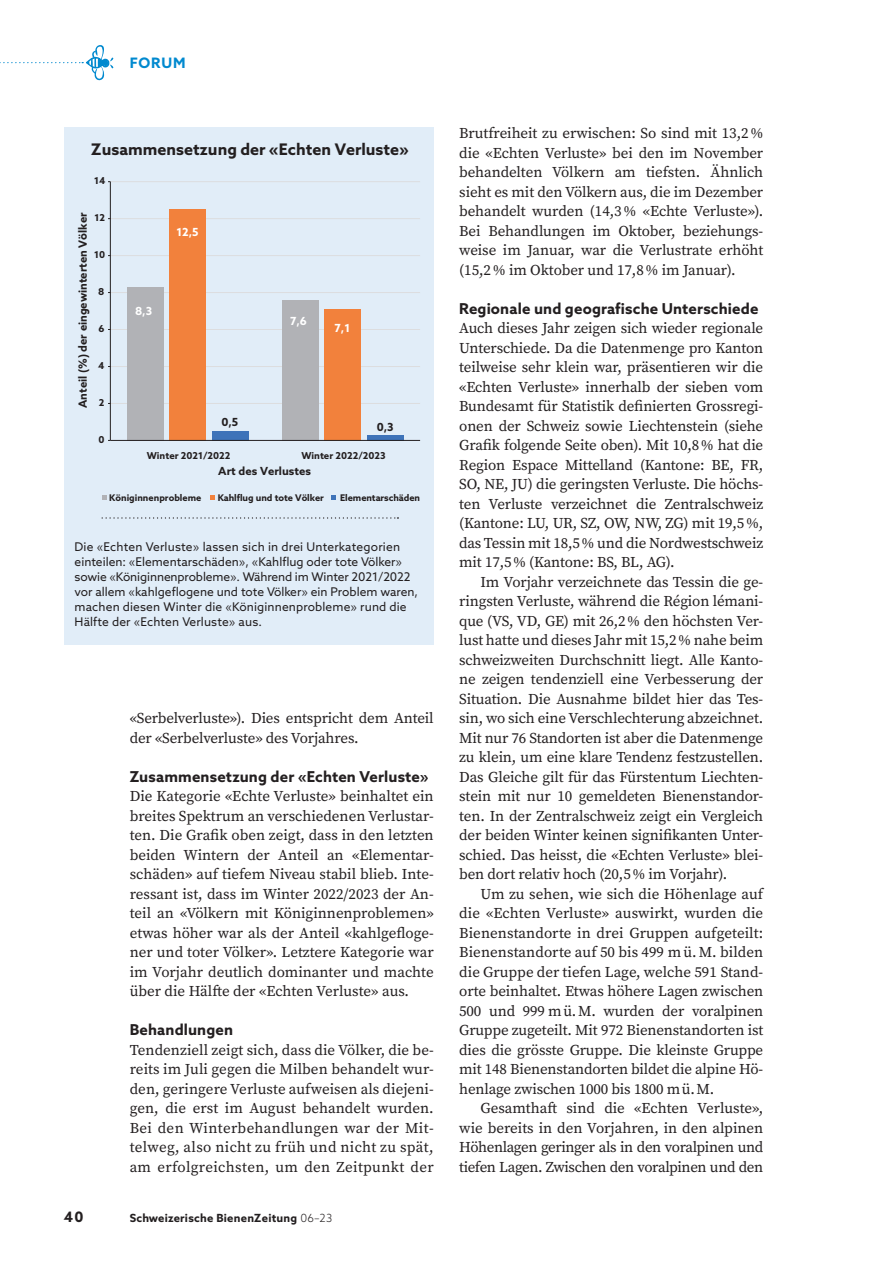
<style>
.page{position:relative;width:893px;height:1263px;background:#fff}
.page>*{position:absolute;margin:0;border:0;box-sizing:border-box;transform-origin:0 0}
.t1{font:700 16.05px "Azo Sans";color:#231f20}
.t2{font:15px/19.5px "Source Serif Pro";letter-spacing:-.01em;color:#231f20;text-align:justify}
.t3{font:700 15px "Azo Sans";letter-spacing:.01em;color:#231f20}
.t4{font:700 14.4px "Azo Sans";letter-spacing:.06em;color:#0089cf}
.t5{font:700 14.4px "Azo Sans";color:#231f20}
.t6{font:12px/15px "Azo Sans";color:#231f20}
.t7{font:700 11.25px "Azo Sans";letter-spacing:.005em;color:#231f20}
.t8{font:700 11.25px "Azo Sans";color:#fff}
.t9{font:700 9.6px "Azo Sans";color:#231f20}
.t10{font:700 9.15px "Azo Sans";letter-spacing:-.005em;color:#231f20}
.s1{font-weight:300}
</style>
<div class="page">
<svg style="left:0;top:45px;width:114px;height:36px"></svg>
<div style="left:64px;top:128px;width:370px;height:517px;background:#e1edf8"></div>
<svg style="left:101px;top:517px;width:297px;height:2px"></svg>
<hr style="left:110px;top:403px;width:310px;height:1px;background:#dcdddf">
<hr style="left:110px;top:366px;width:310px;height:1px;background:#dcdddf">
<hr style="left:110px;top:329px;width:310px;height:1px;background:#dcdddf">
<hr style="left:110px;top:292px;width:310px;height:1px;background:#dcdddf">
<hr style="left:110px;top:255px;width:310px;height:1px;background:#dcdddf">
<hr style="left:110px;top:218px;width:310px;height:1px;background:#dcdddf">
<hr style="left:110px;top:181px;width:310px;height:1px;background:#dcdddf">
<div style="left:367px;top:435px;width:36px;height:5px;background:#3e73b9"></div>
<div style="left:212px;top:431px;width:36px;height:9px;background:#3e73b9"></div>
<div style="left:324px;top:309px;width:37px;height:131px;background:#f2813c"></div>
<div style="left:170px;top:209px;width:36px;height:231px;background:#f2813c"></div>
<div style="left:282px;top:300px;width:37px;height:140px;background:#b1b2b6"></div>
<div style="left:127px;top:287px;width:37px;height:153px;background:#b1b2b6"></div>
<hr style="left:110px;top:182px;width:1px;height:258px;background:#231f20">
<hr style="left:110px;top:440px;width:310px;height:1px;background:#231f20">
<svg style="left:331px;top:495px;width:5px;height:5px"></svg>
<svg style="left:210px;top:495px;width:5px;height:5px"></svg>
<svg style="left:102px;top:495px;width:5px;height:5px"></svg>
<p class="t4" style="left:130px;top:53px;width:57px">FORUM</p>
<p class="t1" style="left:91px;top:139px;width:319px">Zusammensetzung der «Echten Verluste»</p>
<p class="t9" style="left:94px;top:175px;width:13px">14</p>
<p class="t7" style="left:75px;top:408px;width:197px;rotate:-90deg">Anteil (%) der eingewinterten Völker</p>
<p class="t9" style="left:95px;top:211px;width:12px">12</p>
<p class="t9" style="left:94px;top:248px;width:13px">10</p>
<p class="t9" style="left:98px;top:285px;width:8px">8</p>
<p class="t9" style="left:98px;top:322px;width:8px">6</p>
<p class="t9" style="left:98px;top:359px;width:8px">4</p>
<p class="t9" style="left:99px;top:396px;width:7px">2</p>
<p class="t9" style="left:98px;top:433px;width:8px">0</p>
<p class="t8" style="left:177px;top:225px;width:24px">12,5</p>
<p class="t8" style="left:135px;top:304px;width:19px">8,3</p>
<p class="t7" style="left:221px;top:414px;width:18px">0,5</p>
<p class="t8" style="left:290px;top:313px;width:18px">7,6</p>
<p class="t8" style="left:335px;top:321px;width:17px">7,1</p>
<p class="t7" style="left:377px;top:419px;width:18px">0,3</p>
<p class="t9" style="left:147px;top:449px;width:85px">Winter 2021/2022</p>
<p class="t9" style="left:301px;top:449px;width:86px">Winter 2022/2023</p>
<p class="t7" style="left:218px;top:463px;width:94px">Art des Verlustes</p>
<p class="t10" style="left:109px;top:492px;width:94px">Königinnenprobleme</p>
<p class="t10" style="left:218px;top:492px;width:108px">Kahlflug und tote Völker</p>
<p class="t10" style="left:340px;top:492px;width:81px">Elementarschäden</p>
<p class="t6" style="left:75px;top:539px;width:345px">Die «Echten Verluste» lassen sich in drei Unterkategorien einteilen: «Elementarschäden», «Kahlflug oder tote Völker» sowie «Königinnenprobleme». Während im Winter 2021/2022 vor allem «kahlgeflogene und tote Völker» ein Problem waren, machen diesen Winter die «Königinnenprobleme» rund die Hälfte der «Echten Verluste» aus.</p>
<p class="t2" style="left:130px;top:709px;width:306px">«Serbelverluste»). Dies entspricht dem Anteil der «Serbelverluste» des Vorjahres.</p>
<p class="t3" style="left:130px;top:767px;width:300px">Zusammensetzung der «Echten Verluste»</p>
<p class="t2" style="left:130px;top:787px;width:306px">Die Kategorie «Echte Verluste» beinhaltet ein breites Spektrum an verschiedenen Verlustar&shy;ten. Die Grafik oben zeigt, dass in den letzten beiden Wintern der Anteil an «Elementar&shy;schäden» auf tiefem Niveau stabil blieb. Inte&shy;ressant ist, dass im Winter 2022/2023 der An&shy;teil an «Völkern mit Königinnenproblemen» etwas höher war als der Anteil «kahlgefloge&shy;ner und toter Völker». Letztere Kategorie war im Vorjahr deutlich dominanter und machte über die Hälfte der «Echten Verluste» aus.</p>
<p class="t3" style="left:130px;top:1020px;width:105px">Behandlungen</p>
<p class="t2" style="left:130px;top:1040px;width:306px">Tendenziell zeigt sich, dass die Völker, die be&shy;reits im Juli gegen die Milben behandelt wur&shy;den, geringere Verluste aufweisen als diejeni&shy;gen, die erst im August behandelt wurden.<br>Bei den Winterbehandlungen war der Mit&shy;telweg, also nicht zu früh und nicht zu spät, am erfolgreichsten, um den Zeitpunkt der</p>
<p class="t5" style="left:64px;top:1207px;width:21px">40</p>
<p class="t7" style="left:130px;top:1211px;width:204px">Schweizerische BienenZeitung <span class="s1">06–23</span></p>
<p class="t2" style="left:459px;top:124px;width:306px">Brutfreiheit zu erwischen: So sind mit 13,2% die «Echten Verluste» bei den im November behandelten Völkern am tiefsten. Ähnlich sieht es mit den Völkern aus, die im Dezember behandelt wurden (14,3% «Echte Verluste»).<br>Bei Behandlungen im Oktober, beziehungs&shy;weise im Januar, war die Verlustrate erhöht (15,2% im Oktober und 17,8% im Januar).</p>
<p class="t3" style="left:459px;top:299px;width:301px">Regionale und geografische Unterschiede</p>
<p class="t2" style="left:459px;top:319px;width:306px">Auch dieses Jahr zeigen sich wieder regionale Unterschiede. Da die Datenmenge pro Kanton teilweise sehr klein war, präsentieren wir die «Echten Verluste» innerhalb der sieben vom Bundesamt für Statistik definierten Grossregi&shy;onen der Schweiz sowie Liechtenstein (siehe Grafik folgende Seite oben). Mit 10,8% hat die Region Espace Mittelland (Kantone: BE, FR, SO, NE, JU) die geringsten Verluste. Die höchs&shy;ten Verluste verzeichnet die Zentralschweiz (Kantone: LU, UR, SZ, OW, NW, ZG) mit 19,5%, das Tessin mit 18,5% und die Nordwestschweiz mit 17,5% (Kantone: BS, BL, AG).</p>
<p class="t2" style="left:459px;top:572px;width:306px;text-indent:21px">Im Vorjahr verzeichnete das Tessin die ge&shy;ringsten Verluste, während die Région lémani&shy;que (VS, VD, GE) mit 26,2% den höchsten Ver&shy;lust hatte und dieses Jahr mit 15,2% nahe beim schweizweiten Durchschnitt liegt. Alle Kanto&shy;ne zeigen tendenziell eine Verbesserung der Situation. Die Ausnahme bildet hier das Tes&shy;sin, wo sich eine Verschlechterung abzeichnet.<br>Mit nur 76 Standorten ist aber die Datenmenge zu klein, um eine klare Tendenz festzustellen.<br>Das Gleiche gilt für das Fürstentum Liechten&shy;stein mit nur 10 gemeldeten Bienenstandor&shy;ten. In der Zentralschweiz zeigt ein Vergleich der beiden Winter keinen signifikanten Unter&shy;schied. Das heisst, die «Echten Verluste» blei&shy;ben dort relativ hoch (20,5% im Vorjahr).</p>
<p class="t2" style="left:459px;top:884px;width:306px;text-indent:21px">Um zu sehen, wie sich die Höhenlage auf die «Echten Verluste» auswirkt, wurden die Bienenstandorte in drei Gruppen aufgeteilt:<br>Bienenstandorte auf 50 bis 499 mü.M. bilden die Gruppe der tiefen Lage, welche 591 Stand&shy;orte beinhaltet. Etwas höhere Lagen zwischen 500 und 999 mü.M. wurden der voralpinen Gruppe zugeteilt. Mit 972 Bienenstandorten ist dies die grösste Gruppe. Die kleinste Gruppe mit 148 Bienenstandorten bildet die alpine Hö&shy;henlage zwischen 1000 bis 1800 mü.M.</p>
<p class="t2" style="left:459px;top:1099px;width:306px;text-indent:21px">Gesamthaft sind die «Echten Verluste», wie bereits in den Vorjahren, in den alpinen Höhenlagen geringer als in den voralpinen und tiefen Lagen. Zwischen den voralpinen und den</p>
</div>
